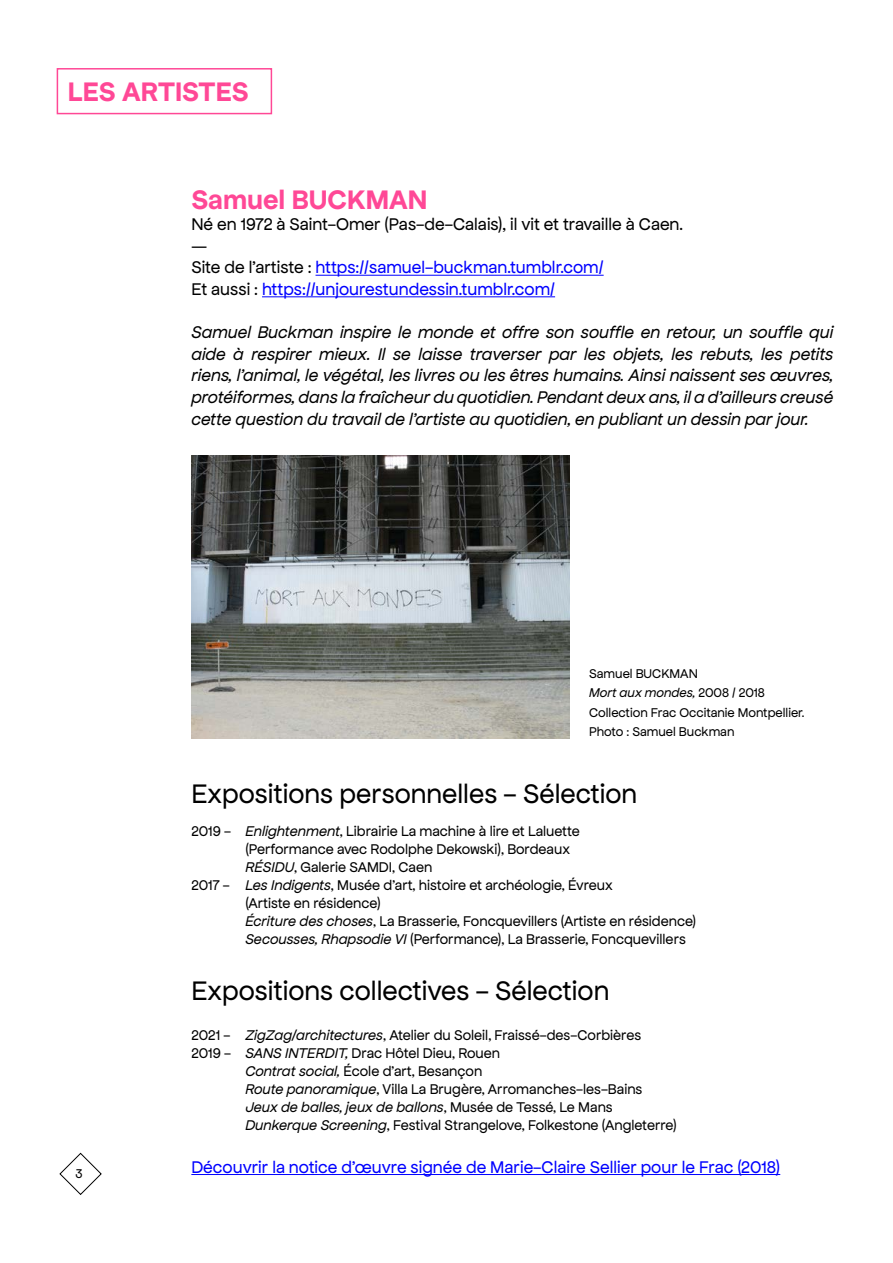
<style>
.page{position:relative;width:893px;height:1263px;background:#fff}
.page>*{position:absolute;margin:0;border:0;box-sizing:border-box;transform-origin:0 0}
.t1{font:28.5px "Frac Apfel";color:#000}
.t2{font:700 28.5px "Frac Apfel";color:#ff4896}
.t3{font:italic 18px/21.6px "Frac Apfel";color:#000;text-align:justify}
.t4{font:18px/21.6px "Frac Apfel";color:#000}
.t5{font:18px "Frac Apfel";color:#00f}
.t6{font:15px "Frac Apfel";color:#000}
.t7{font:italic 15px "Frac Apfel";color:#000}
.t8{font:13.5px/19.5px "Frac Apfel";color:#000}
.s1{color:#00f}
.s2{font-style:italic}
.s3{font-style:normal}
</style>
<div class="page">
<svg style="left:59px;top:1152px;width:43px;height:43px"></svg>
<div style="left:57px;top:68px;width:215px;height:46px;border:2px solid #ff4896"></div>
<hr style="left:315px;top:275px;width:289px;height:1px;background:#00f">
<hr style="left:262px;top:296px;width:293px;height:1px;background:#00f">
<hr style="left:191px;top:1174px;width:589px;height:1px;background:#00f">
<img style="left:191px;top:455px;width:379px;height:284px">
<h1 class="t2" style="left:68px;top:76px;width:182px">LES ARTISTES</h1>
<h1 class="t2" style="left:191px;top:184px;width:238px">Samuel BUCKMAN</h1>
<p class="t4" style="left:191px;top:214px;width:493px">Né en 1972 à Saint-Omer (Pas-de-Calais), il vit et travaille à Caen. —<br>Site de l’artiste : <span class="s1">https://samuel-buckman.tumblr.com/<br></span>Et aussi : <span class="s1">https://unjourestundessin.tumblr.com/</span></p>
<p class="t3" style="left:191px;top:322px;width:644px">Samuel Buckman inspire le monde et offre son souffle en retour, un souffle qui aide à respirer mieux. Il se laisse traverser par les objets, les rebuts, les petits riens, l’animal, le végétal, les livres ou les êtres humains. Ainsi naissent ses œuvres, protéiformes, dans la fraîcheur du quotidien. Pendant deux ans, il a d’ailleurs creusé cette question du travail de l’artiste au quotidien, en publiant un dessin par jour.</p>
<p class="t8" style="left:76px;top:1164px;width:9px">3</p>
<p class="t8" style="left:589px;top:664px;width:217px">Samuel BUCKMAN<br><span class="s2">Mort aux mondes,</span> 2008 / 2018<br>Collection Frac Occitanie Montpellier.<br>Photo : Samuel Buckman</p>
<h1 class="t1" style="left:191px;top:779px;width:447px">Expositions personnelles - Sélection</h1>
<p class="t6" style="left:191px;top:823px;width:390px">2019 - <span class="s2">Enlightenment</span>, Librairie La machine à lire et Laluette</p>
<p class="t6" style="left:245px;top:841px;width:326px">(Performance avec Rodolphe Dekowski), Bordeaux</p>
<p class="t6" style="left:245px;top:859px;width:189px"><span class="s2">RÉSIDU</span>, Galerie SAMDI, Caen</p>
<p class="t6" style="left:191px;top:877px;width:423px">2017 - <span class="s2">Les Indigents</span>, Musée d’art, histoire et archéologie, Évreux</p>
<p class="t6" style="left:245px;top:895px;width:137px">(Artiste en résidence)</p>
<p class="t6" style="left:245px;top:913px;width:452px"><span class="s2">Écriture des choses</span>, La Brasserie, Foncquevillers (Artiste en résidence)</p>
<p class="t6" style="left:245px;top:931px;width:442px"><span class="s2">Secousses, Rhapsodie VI</span> (Performance), La Brasserie, Foncquevillers</p>
<h1 class="t1" style="left:191px;top:975px;width:420px">Expositions collectives - Sélection</h1>
<p class="t6" style="left:191px;top:1027px;width:451px">2021 - <span class="s2">ZigZag/architectures</span>, Atelier du Soleil, Fraissé-des-Corbières</p>
<p class="t6" style="left:191px;top:1045px;width:310px">2019 - <span class="s2">SANS INTERDIT,</span> Drac Hôtel Dieu, Rouen</p>
<p class="t6" style="left:245px;top:1063px;width:238px"><span class="s2">Contrat social,</span> École d’art, Besançon</p>
<p class="t6" style="left:245px;top:1081px;width:399px"><span class="s2">Route panoramique</span>, Villa La Brugère, Arromanches-les-Bains</p>
<p class="t7" style="left:245px;top:1099px;width:369px">Jeux de balles, jeux de ballons<span class="s3">, Musée de Tessé, Le Mans</span></p>
<p class="t6" style="left:245px;top:1117px;width:433px"><span class="s2">Dunkerque Screening</span>, Festival Strangelove, Folkestone (Angleterre)</p>
<p class="t5" style="left:191px;top:1157px;width:590px">Découvrir la notice d’œuvre signée de Marie-Claire Sellier pour le Frac (2018)</p>
</div>
